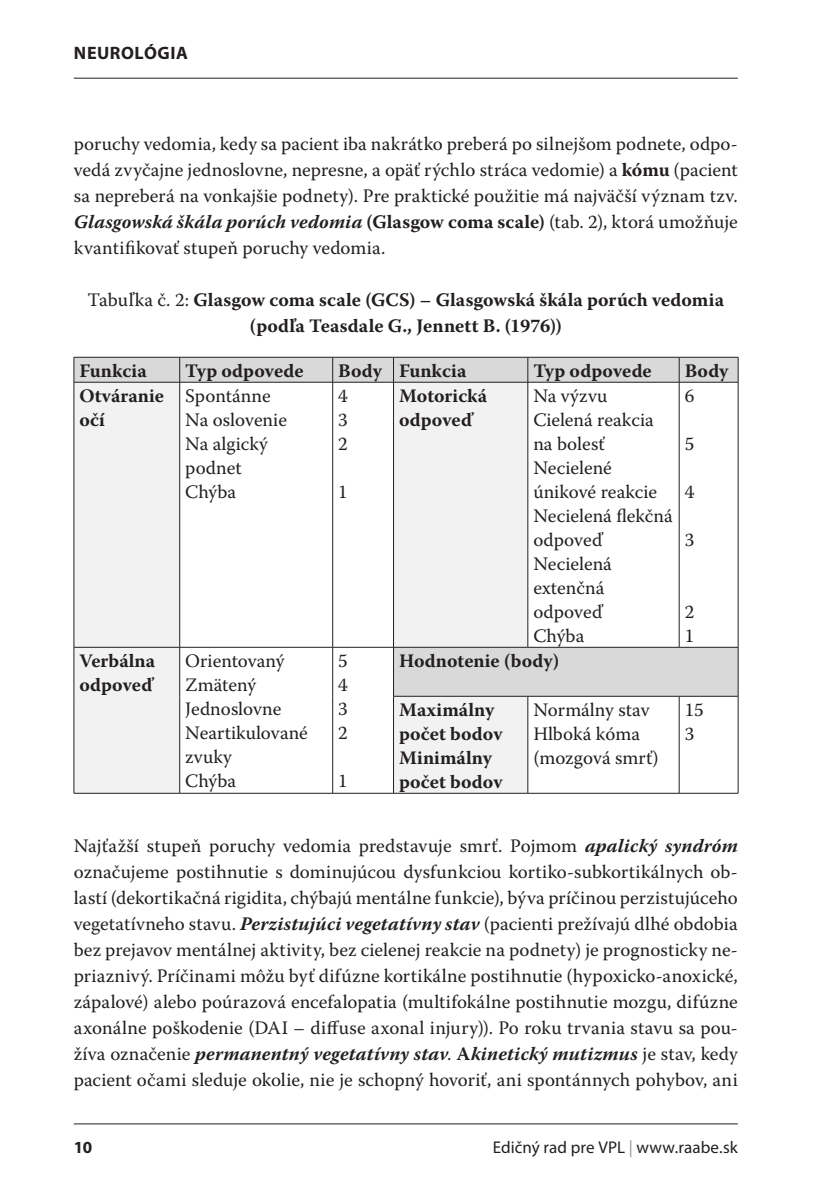
<style>
.page{position:relative;width:840px;height:1191px;background:#fff}
.page>*{position:absolute;margin:0;border:0;box-sizing:border-box;transform-origin:0 0}
.Text_normal{font:19px/26px "Warnock Pro";letter-spacing:.005em;color:#231f20;text-align:justify}
.Obsah_tabuľky{font:19px/24px "Warnock Pro";color:#231f20}
.Obsah_tabuľky-2{font:700 19px/24px "Warnock Pro";letter-spacing:.005em;color:#231f20}
.Text_normal-2{font:700 19px/26px "Warnock Pro";letter-spacing:.005em;color:#231f20;text-align:center}
.t1{font:700 18px "Myriad Pro";letter-spacing:.03em;color:#231f20}
.t2{font:17px "Myriad Pro";letter-spacing:.005em;color:#231f20}
.t3{font:700 17px "Myriad Pro";color:#231f20}
.s1{font-weight:700}
.s2{font-weight:700;font-style:italic}
.s3{font-weight:400}
.s4{color:#939598}
</style>
<div class="page">
<hr style="left:74px;top:1123px;width:663px;height:1px;background:#231f20">
<hr style="left:74px;top:78px;width:663px;height:1px;background:#231f20">
<svg style="left:74px;top:358px;width:663px;height:338px"></svg>
<svg style="left:74px;top:383px;width:453px;height:410px"></svg>
<hr style="left:74px;top:357px;width:106px;height:1px;background:#231f20">
<hr style="left:180px;top:357px;width:152px;height:1px;background:#231f20">
<hr style="left:332px;top:357px;width:61px;height:1px;background:#231f20">
<hr style="left:393px;top:357px;width:134px;height:1px;background:#231f20">
<hr style="left:527px;top:357px;width:151px;height:1px;background:#231f20">
<hr style="left:678px;top:357px;width:59px;height:1px;background:#231f20">
<svg style="left:737px;top:357px;width:1px;height:25px"></svg>
<hr style="left:737px;top:382px;width:1px;height:265px;background:#231f20">
<hr style="left:74px;top:382px;width:106px;height:1px;background:#231f20">
<hr style="left:180px;top:382px;width:152px;height:1px;background:#231f20">
<hr style="left:332px;top:382px;width:61px;height:1px;background:#231f20">
<hr style="left:393px;top:382px;width:134px;height:1px;background:#231f20">
<hr style="left:527px;top:382px;width:151px;height:1px;background:#231f20">
<hr style="left:678px;top:382px;width:59px;height:1px;background:#231f20">
<hr style="left:74px;top:647px;width:106px;height:1px;background:#231f20">
<hr style="left:180px;top:647px;width:152px;height:1px;background:#231f20">
<hr style="left:332px;top:647px;width:61px;height:1px;background:#231f20">
<hr style="left:393px;top:647px;width:134px;height:1px;background:#231f20">
<hr style="left:527px;top:647px;width:151px;height:1px;background:#231f20">
<hr style="left:678px;top:647px;width:59px;height:1px;background:#231f20">
<hr style="left:737px;top:647px;width:1px;height:49px;background:#231f20">
<hr style="left:393px;top:696px;width:134px;height:1px;background:#231f20">
<hr style="left:527px;top:696px;width:151px;height:1px;background:#231f20">
<hr style="left:678px;top:696px;width:59px;height:1px;background:#231f20">
<hr style="left:74px;top:793px;width:106px;height:1px;background:#231f20">
<hr style="left:180px;top:793px;width:152px;height:1px;background:#231f20">
<hr style="left:332px;top:793px;width:61px;height:1px;background:#231f20">
<hr style="left:393px;top:793px;width:134px;height:1px;background:#231f20">
<hr style="left:527px;top:793px;width:151px;height:1px;background:#231f20">
<hr style="left:678px;top:793px;width:59px;height:1px;background:#231f20">
<svg style="left:73px;top:357px;width:1px;height:25px"></svg>
<svg style="left:179px;top:357px;width:1px;height:25px"></svg>
<svg style="left:332px;top:357px;width:1px;height:25px"></svg>
<svg style="left:393px;top:357px;width:1px;height:25px"></svg>
<svg style="left:527px;top:357px;width:1px;height:25px"></svg>
<svg style="left:678px;top:357px;width:1px;height:25px"></svg>
<hr style="left:73px;top:382px;width:1px;height:265px;background:#231f20">
<hr style="left:179px;top:382px;width:1px;height:265px;background:#231f20">
<hr style="left:332px;top:382px;width:1px;height:265px;background:#231f20">
<hr style="left:393px;top:382px;width:1px;height:265px;background:#231f20">
<hr style="left:527px;top:382px;width:1px;height:265px;background:#231f20">
<hr style="left:678px;top:382px;width:1px;height:265px;background:#231f20">
<hr style="left:73px;top:647px;width:1px;height:49px;background:#231f20">
<hr style="left:179px;top:647px;width:1px;height:49px;background:#231f20">
<hr style="left:332px;top:647px;width:1px;height:49px;background:#231f20">
<hr style="left:393px;top:647px;width:1px;height:49px;background:#231f20">
<hr style="left:73px;top:696px;width:1px;height:97px;background:#231f20">
<hr style="left:179px;top:696px;width:1px;height:97px;background:#231f20">
<hr style="left:332px;top:696px;width:1px;height:97px;background:#231f20">
<hr style="left:393px;top:696px;width:1px;height:97px;background:#231f20">
<hr style="left:527px;top:696px;width:1px;height:97px;background:#231f20">
<hr style="left:678px;top:696px;width:1px;height:97px;background:#231f20">
<hr style="left:737px;top:696px;width:1px;height:97px;background:#231f20">
<p class="t1" style="left:74px;top:41px;width:115px">NEUROLÓGIA</p>
<p class="Text_normal" style="left:74px;top:130px;width:665px">poruchy vedomia, kedy sa pacient iba nakrátko preberá po silnejšom podnete, odpo&shy;vedá zvyčajne jednoslovne, nepresne, a opäť rýchlo stráca vedomie) a <span class="s1">kómu</span> (pacient sa nepreberá na vonkajšie podnety). Pre praktické použitie má najväčší význam tzv.<br><span class="s2">Glasgowská škála porúch vedomia</span> <span class="s1">(Glasgow coma scale)</span> (tab. 2), ktorá umožňuje kvantifikovať stupeň poruchy vedomia.</p>
<p class="Text_normal-2" style="left:87px;top:286px;width:637px"><span class="s3">Tabuľka č. 2:</span> Glasgow coma scale (GCS) – Glasgowská škála porúch vedomia (podľa Teasdale G., Jennett B. (1976))</p>
<p class="Obsah_tabuľky-2" style="left:79px;top:358px;width:69px">Funkcia</p>
<p class="Obsah_tabuľky-2" style="left:185px;top:358px;width:120px">Typ odpovede</p>
<p class="Obsah_tabuľky-2" style="left:338px;top:358px;width:45px">Body</p>
<p class="Obsah_tabuľky-2" style="left:399px;top:358px;width:69px">Funkcia</p>
<p class="Obsah_tabuľky-2" style="left:533px;top:358px;width:120px">Typ odpovede</p>
<p class="Obsah_tabuľky-2" style="left:684px;top:358px;width:45px">Body</p>
<p class="Obsah_tabuľky-2" style="left:79px;top:383px;width:86px">Otváranie očí</p>
<p class="Obsah_tabuľky" style="left:185px;top:383px;width:87px">Spontánne</p>
<p class="Obsah_tabuľky-2" style="left:399px;top:383px;width:90px">Motorická odpoveď</p>
<p class="Obsah_tabuľky" style="left:533px;top:383px;width:76px">Na výzvu</p>
<p class="Obsah_tabuľky" style="left:684px;top:383px;width:11px">6</p>
<p class="Obsah_tabuľky" style="left:684px;top:431px;width:11px">5</p>
<p class="Obsah_tabuľky" style="left:684px;top:479px;width:11px">4</p>
<p class="Obsah_tabuľky" style="left:684px;top:527px;width:11px">3</p>
<p class="Obsah_tabuľky" style="left:338px;top:383px;width:11px">4</p>
<p class="Obsah_tabuľky" style="left:338px;top:407px;width:11px">3</p>
<p class="Obsah_tabuľky" style="left:338px;top:431px;width:11px">2</p>
<p class="Obsah_tabuľky" style="left:338px;top:479px;width:11px">1</p>
<p class="Obsah_tabuľky" style="left:533px;top:407px;width:122px">Cielená reakcia na bolesť</p>
<p class="Obsah_tabuľky" style="left:533px;top:455px;width:125px">Necielené únikové reakcie</p>
<p class="Obsah_tabuľky" style="left:533px;top:503px;width:141px">Necielená flekčná odpoveď</p>
<p class="Obsah_tabuľky" style="left:533px;top:551px;width:80px">Necielená extenčná odpoveď</p>
<p class="Obsah_tabuľky" style="left:533px;top:623px;width:52px">Chýba</p>
<p class="Obsah_tabuľky" style="left:185px;top:407px;width:103px">Na oslovenie</p>
<p class="Obsah_tabuľky" style="left:185px;top:431px;width:84px">Na algický podnet</p>
<p class="Obsah_tabuľky" style="left:185px;top:479px;width:52px">Chýba</p>
<p class="Obsah_tabuľky" style="left:684px;top:599px;width:11px">2</p>
<p class="Obsah_tabuľky" style="left:684px;top:623px;width:11px">1</p>
<p class="Obsah_tabuľky-2" style="left:79px;top:648px;width:77px">Verbálna odpoveď</p>
<p class="Obsah_tabuľky" style="left:185px;top:648px;width:101px">Orientovaný</p>
<p class="Obsah_tabuľky" style="left:185px;top:672px;width:72px">Zmätený</p>
<p class="Obsah_tabuľky" style="left:185px;top:696px;width:98px">Jednoslovne</p>
<p class="Obsah_tabuľky" style="left:185px;top:720px;width:124px">Neartikulované zvuky</p>
<p class="Obsah_tabuľky" style="left:185px;top:768px;width:52px">Chýba</p>
<p class="Obsah_tabuľky" style="left:338px;top:648px;width:11px">5</p>
<p class="Obsah_tabuľky" style="left:338px;top:672px;width:11px">4</p>
<p class="Obsah_tabuľky" style="left:338px;top:696px;width:11px">3</p>
<p class="Obsah_tabuľky" style="left:338px;top:720px;width:11px">2</p>
<p class="Obsah_tabuľky" style="left:338px;top:768px;width:11px">1</p>
<p class="Obsah_tabuľky-2" style="left:399px;top:648px;width:161px">Hodnotenie (body)</p>
<p class="Obsah_tabuľky-2" style="left:399px;top:697px;width:105px">Maximálny počet bodov</p>
<p class="Obsah_tabuľky-2" style="left:399px;top:745px;width:105px">Minimálny počet bodov</p>
<p class="Obsah_tabuľky" style="left:533px;top:697px;width:118px">Normálny stav</p>
<p class="Obsah_tabuľky" style="left:533px;top:721px;width:127px">Hlboká kóma (mozgová smrť)</p>
<p class="Obsah_tabuľky" style="left:684px;top:697px;width:21px">15</p>
<p class="Obsah_tabuľky" style="left:684px;top:721px;width:11px">3</p>
<p class="Text_normal" style="left:74px;top:832px;width:665px">Najťažší stupeň poruchy vedomia predstavuje smrť. Pojmom <span class="s2">apalický syndróm </span>označujeme postihnutie s dominujúcou dysfunkciou kortiko-subkortikálnych ob&shy;lastí (dekortikačná rigidita, chýbajú mentálne funkcie), býva príčinou perzistujúceho vegetatívneho stavu. <span class="s2">Perzistujúci vegetatívny stav</span> (pacienti prežívajú dlhé obdobia bez prejavov mentálnej aktivity, bez cielenej reakcie na podnety) je prognosticky ne&shy;priaznivý. Príčinami môžu byť difúzne kortikálne postihnutie (hypoxicko-anoxické, zápalové) alebo poúrazová encefalopatia (multifokálne postihnutie mozgu, difúzne axonálne poškodenie (DAI – diffuse axonal injury)). Po roku trvania stavu sa pou&shy;žíva označenie <span class="s2">permanentný vegetatívny stav</span>. <span class="s1">A</span><span class="s2">kinetický mutizmus</span> je stav, kedy pacient očami sleduje okolie, nie je schopný hovoriť, ani spontánnych pohybov, ani</p>
<p class="t3" style="left:74px;top:1135px;width:20px">10</p>
<p class="t2" style="left:492px;top:1136px;width:246px">Edičný rad pre VPL <span class="s4">|</span> www.raabe.sk</p>
</div>
